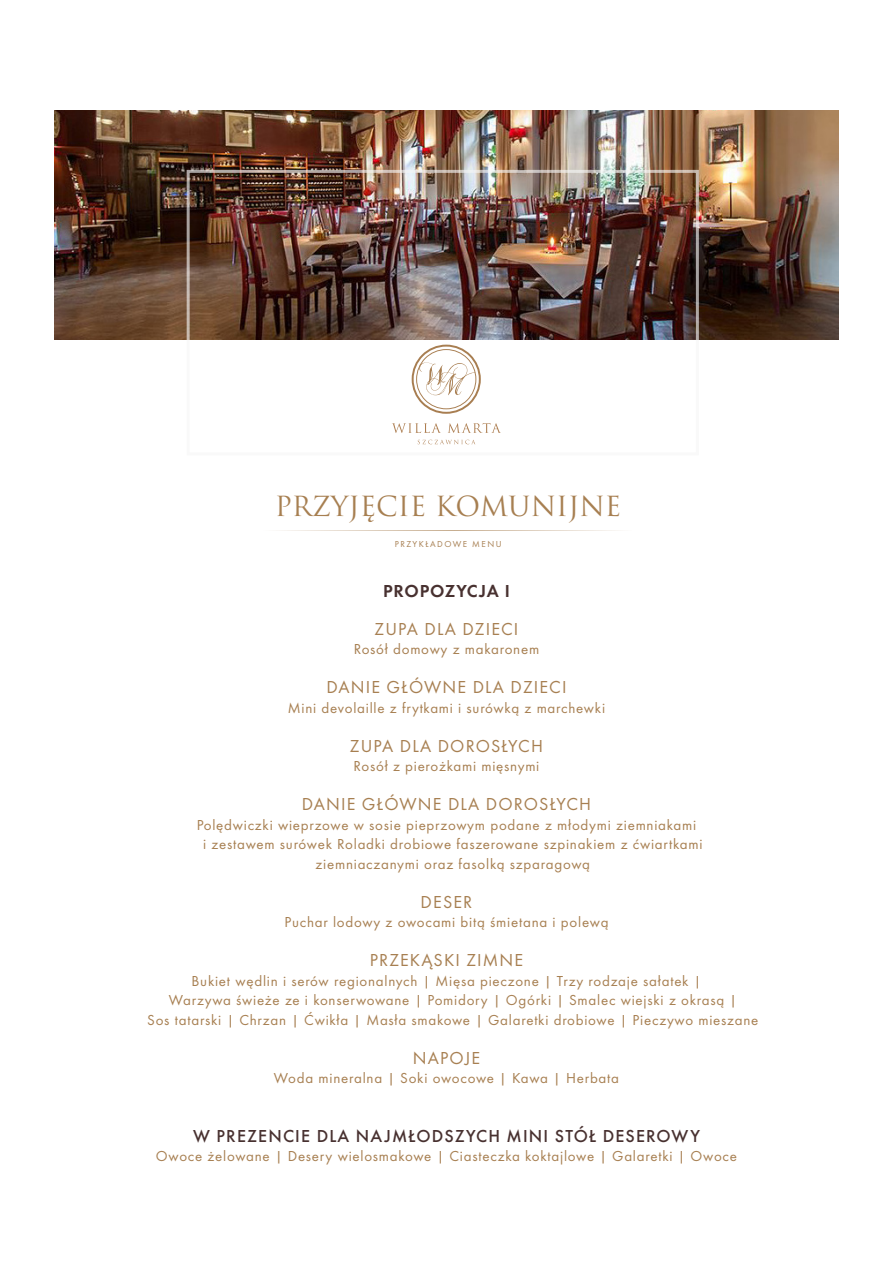
<style>
.page{position:relative;width:893px;height:1263px;background:#fff}
.page>*{position:absolute;margin:0;border:0;box-sizing:border-box;transform-origin:0 0}
.t1{font:27px "Trajan Pro";color:#a77f51}
.t2{font:18px "Futura TOT";letter-spacing:.065em;color:#a77f51}
.t3{font:500 18px "Futura TOT";letter-spacing:.065em;color:#483130}
.t4{font:600 18px "Futura TOT";letter-spacing:.05em;color:#483130}
.t5{font:15px/19.5px "Futura TOT";letter-spacing:.05em;color:#a77f51;text-align:center}
.t6{font:9px "Futura TOT";letter-spacing:.165em;color:#a77f51}
</style>
<div class="page">
<img style="left:54px;top:111px;width:785px;height:228px">
<div style="left:187px;top:170px;width:512px;height:285px;border:3px solid #f6f6f6"></div>
<hr style="left:261px;top:530px;width:371px;height:1px;background:#a77f51">
<svg style="left:392px;top:423px;width:49px;height:10px"></svg>
<svg style="left:448px;top:423px;width:53px;height:10px"></svg>
<svg style="left:412px;top:345px;width:69px;height:69px"></svg>
<svg style="left:418px;top:440px;width:57px;height:4px"></svg>
<h1 class="t1" style="left:275px;top:489px;width:348px">PRZYJĘCIE KOMUNIJNE</h1>
<p class="t6" style="left:395px;top:538px;width:108px">PRZYKŁADOWE MENU</p>
<p class="t4" style="left:383px;top:580px;width:128px">PROPOZYCJA I</p>
<p class="t2" style="left:375px;top:618px;width:145px">ZUPA DLA DZIECI</p>
<p class="t5" style="left:354px;top:639px;width:187px">Rosół domowy z makaronem</p>
<p class="t2" style="left:326px;top:676px;width:241px">DANIE GŁÓWNE DLA DZIECI</p>
<p class="t5" style="left:288px;top:698px;width:319px">Mini devolaille z frytkami i surówką z marchewki</p>
<p class="t2" style="left:350px;top:735px;width:195px">ZUPA DLA DOROSŁYCH</p>
<p class="t5" style="left:354px;top:756px;width:187px">Rosół z pierożkami mięsnymi</p>
<p class="t2" style="left:302px;top:793px;width:291px">DANIE GŁÓWNE DLA DOROSŁYCH</p>
<p class="t5" style="left:197px;top:815px;width:507px">Polędwiczki wieprzowe w sosie pieprzowym podane z młodymi ziemniakami i zestawem surówek Roladki drobiowe faszerowane szpinakiem z ćwiartkami ziemniaczanymi oraz fasolką szparagową</p>
<p class="t2" style="left:421px;top:891px;width:53px">DESER</p>
<p class="t5" style="left:284px;top:912px;width:326px">Puchar lodowy z owocami bitą śmietana i polewą</p>
<p class="t2" style="left:370px;top:949px;width:155px">PRZEKĄSKI ZIMNE</p>
<p class="t5" style="left:192px;top:971px;width:511px">Bukiet wędlin i serów regionalnych | Mięsa pieczone | Trzy rodzaje sałatek |</p>
<p class="t5" style="left:169px;top:990px;width:570px">Warzywa świeże ze i konserwowane | Pomidory | Ogórki | Smalec wiejski z okrasą |</p>
<p class="t5" style="left:147px;top:1010px;width:613px">Sos tatarski | Chrzan | Ćwikła | Masła smakowe | Galaretki drobiowe | Pieczywo mieszane</p>
<p class="t2" style="left:413px;top:1047px;width:69px">NAPOJE</p>
<p class="t5" style="left:274px;top:1068px;width:347px">Woda mineralna | Soki owocowe | Kawa | Herbata</p>
<p class="t3" style="left:193px;top:1125px;width:508px">W PREZENCIE DLA NAJMŁODSZYCH MINI STÓŁ DESEROWY</p>
<p class="t5" style="left:156px;top:1146px;width:583px">Owoce żelowane | Desery wielosmakowe | Ciasteczka koktajlowe | Galaretki | Owoce</p>
</div>
